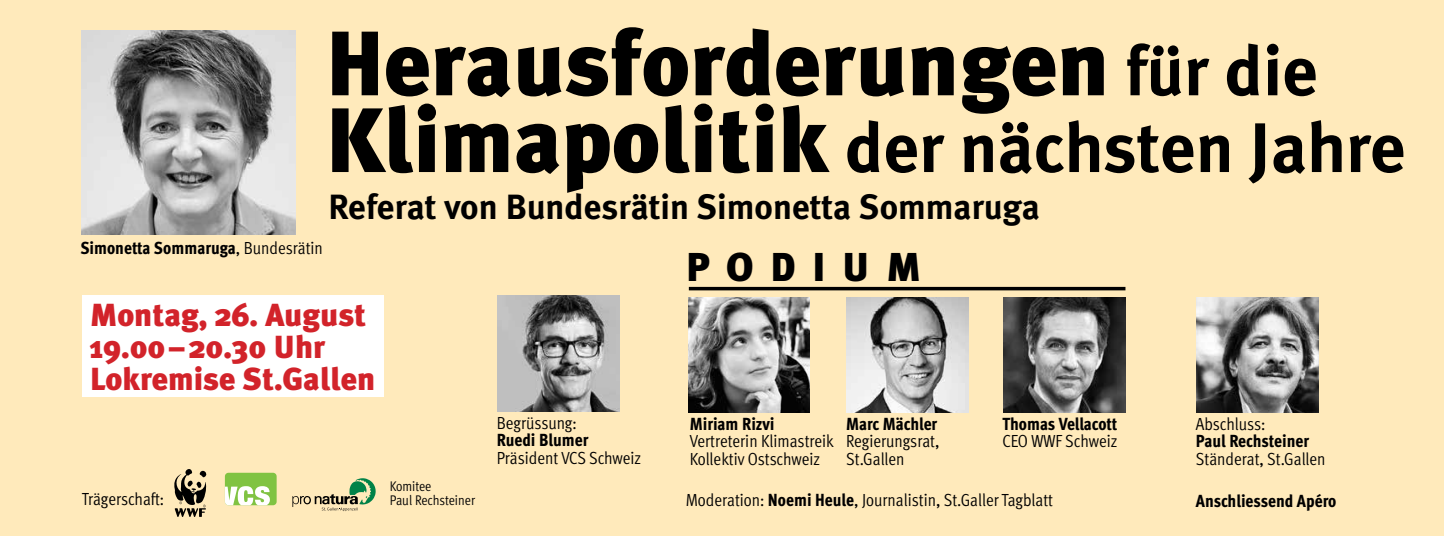
<style>
.page{position:relative;width:1444px;height:536px;background:#ffeabb}
.page>*{position:absolute;margin:0;border:0;box-sizing:border-box;transform-origin:0 0}
.t1{font:900 91.17px "Meta Plus";color:#000}
.t2{font:700 70px "Meta Plus";color:#000}
.t3{font:900 40.25px "Meta Plus";color:#000}
.t4{font:700 35px "Meta Plus";color:#000}
.t5{font:900 31.85px/31.8px "Meta Plus";color:#d2232a}
.t6{font:17.5px/17.5px "Meta Cond Normal";color:#000}
.t7{font:800 17.5px "Meta Cond";color:#000}
.t8{font:14px "Meta Cond Normal";color:#000}
.s1{font-family:"Meta Cond Normal";font-weight:400}
.s2{font-weight:700;font-size:70px}
.s3{font-weight:900;font-size:91.17px}
.s4{font-family:"Meta Plus";font-weight:700}
.s5{font-family:"Meta Cond";font-weight:800}
</style>
<div class="page">
<img style="left:82px;top:31px;width:214px;height:203px">
<img style="left:497px;top:296px;width:122px;height:115px">
<img style="left:846px;top:297px;width:122px;height:115px">
<img style="left:689px;top:297px;width:120px;height:115px">
<img style="left:1003px;top:297px;width:122px;height:115px">
<img style="left:1196px;top:297px;width:122px;height:115px">
<div style="left:82px;top:295px;width:301px;height:102px;background:#fff"></div>
<svg style="left:174px;top:469px;width:32px;height:48px"></svg>
<div style="left:225px;top:473px;width:52px;height:32px;background:#80c342;border-radius:4px"></div>
<svg style="left:225px;top:486px;width:45px;height:19px"></svg>
<svg style="left:292px;top:478px;width:84px;height:33px"></svg>
<hr style="left:689px;top:287px;width:436px;height:3px;background:#000">
<p class="t7" style="left:80px;top:237px;width:244px">Simonetta Sommaruga<span class="s1">, Bundesrätin</span></p>
<h1 class="t1" style="left:325px;top:10px;width:994px">Herausforderungen <span class="s2">für die</span></h1>
<h2 class="t2" style="left:325px;top:107px;width:1082px"><span class="s3">Klimapolitik</span> der nächsten Jahre</h2>
<h3 class="t4" style="left:328px;top:186px;width:713px">Referat von Bundesrätin Simonetta Sommaruga</h3>
<h3 class="t3" style="left:686px;top:244px;width:237px">Podium</h3>
<h3 class="t5" style="left:90px;top:299px;width:287px">Montag, 26. August<br>19.00–20.30 Uhr<br>Lokremise St.Gallen</h3>
<p class="t6" style="left:497px;top:414px;width:81px">Begrüssung:</p>
<p class="t7" style="left:497px;top:429px;width:93px">Ruedi Blumer</p>
<p class="t6" style="left:497px;top:449px;width:146px">Präsident VCS Schweiz</p>
<p class="t7" style="left:690px;top:413px;width:86px">Miriam Rizv<span class="s4">i</span></p>
<p class="t6" style="left:690px;top:432px;width:146px">Vertreterin Klimastreik<br>Kollektiv Ostschweiz</p>
<p class="t7" style="left:846px;top:413px;width:93px">Marc Mächler</p>
<p class="t6" style="left:846px;top:432px;width:95px">Regierungsrat,<br>St.Gallen</p>
<p class="t7" style="left:1002px;top:413px;width:117px">Thomas Vellacott</p>
<p class="t6" style="left:1002px;top:432px;width:117px">CEO WWF Schweiz</p>
<p class="t8" style="left:390px;top:478px;width:43px">Komitee</p>
<p class="t6" style="left:82px;top:490px;width:84px">Trägerschaft:</p>
<p class="t8" style="left:390px;top:492px;width:87px">Paul Rechsteiner</p>
<p class="t6" style="left:686px;top:491px;width:369px">Moderation: <span class="s5">Noemi Heule</span>, Journalistin, St.Galler Tagblatt</p>
<p class="t6" style="left:1196px;top:415px;width:71px">Abschluss:</p>
<p class="t7" style="left:1196px;top:431px;width:115px">Paul Rechsteiner</p>
<p class="t6" style="left:1196px;top:450px;width:131px">Ständerat, St.Gallen</p>
<p class="t7" style="left:1196px;top:490px;width:142px">Anschliessend Apéro</p>
</div>
